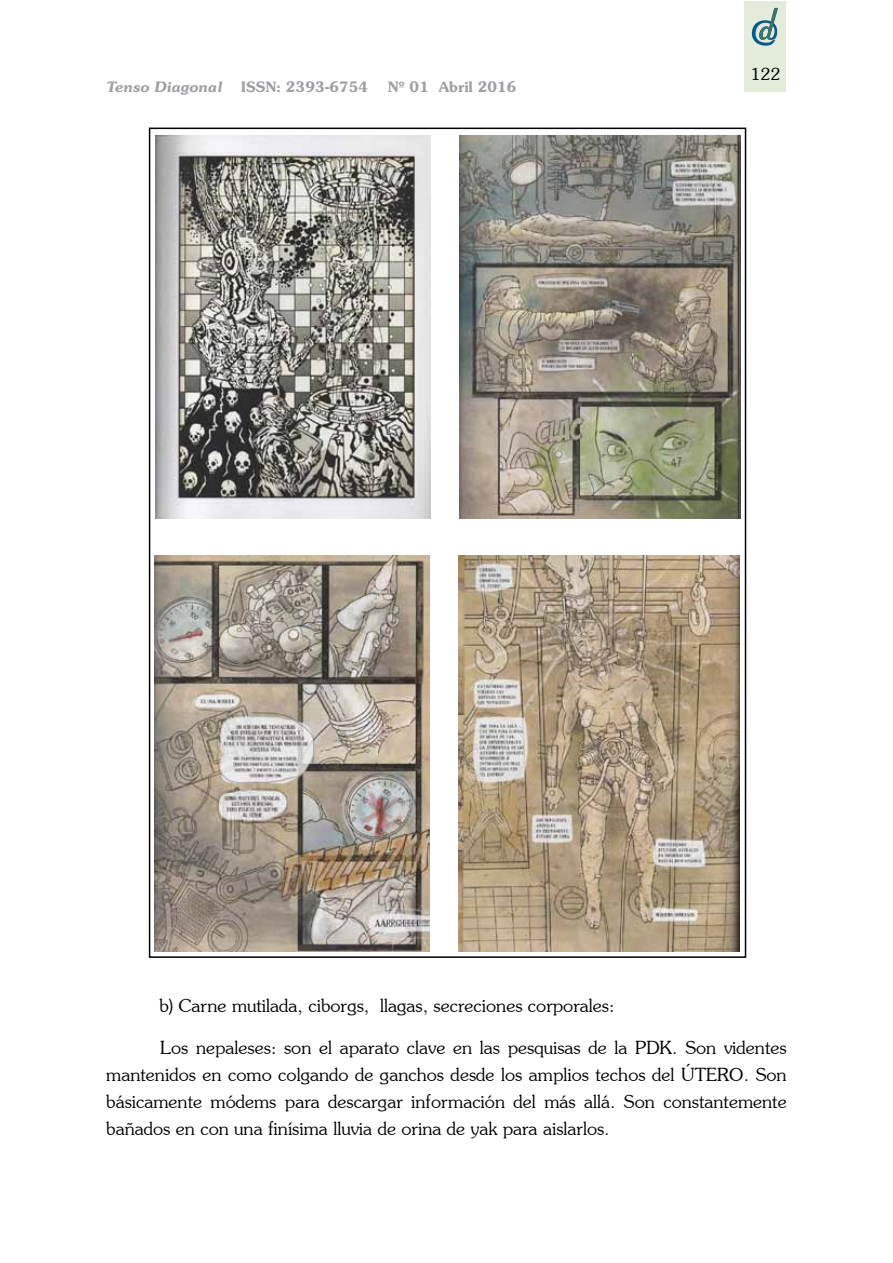
<style>
.page{position:relative;width:893px;height:1263px;background:#fff}
.page>*{position:absolute;margin:0;border:0;box-sizing:border-box;transform-origin:0 0}
.t1{font:18px/27px "Southern Plain";color:#000;text-align:justify}
.t2{font:16.5px "Southern Plain";color:#000}
.t3{font:700 14.25px "Southern";color:#9d9fa2}
.t4{font:italic 700 14.25px "Southern";color:#9d9fa2}
</style>
<div class="page">
<div style="left:745px;top:1px;width:41px;height:91px;background:#e3ecdb"></div>
<svg style="left:752px;top:8px;width:27px;height:38px"></svg>
<img style="left:155px;top:135px;width:276px;height:383px">
<img style="left:459px;top:135px;width:282px;height:383px">
<img style="left:154px;top:556px;width:275px;height:396px">
<img style="left:458px;top:556px;width:282px;height:395px">
<p class="t4" style="left:106px;top:78px;width:117px">Tenso Diagonal</p>
<p class="t3" style="left:241px;top:77px;width:129px">ISSN: 2393-6754</p>
<p class="t3" style="left:388px;top:77px;width:130px">Nº 01 Abril 2016</p>
<p class="t2" style="left:751px;top:64px;width:31px">122</p>
<p class="t1" style="left:159px;top:991px;width:456px">b) Carne mutilada, ciborgs, llagas, secreciones corporales:</p>
<p class="t1" style="left:106px;top:1033px;width:682px;text-indent:54px">Los nepaleses: son el aparato clave en las pesquisas de la PDK. Son videntes mantenidos en como colgando de ganchos desde los amplios techos del ÚTERO. Son básicamente módems para descargar información del más allá. Son constantemente bañados en con una finísima lluvia de orina de yak para aislarlos.</p>
</div>
